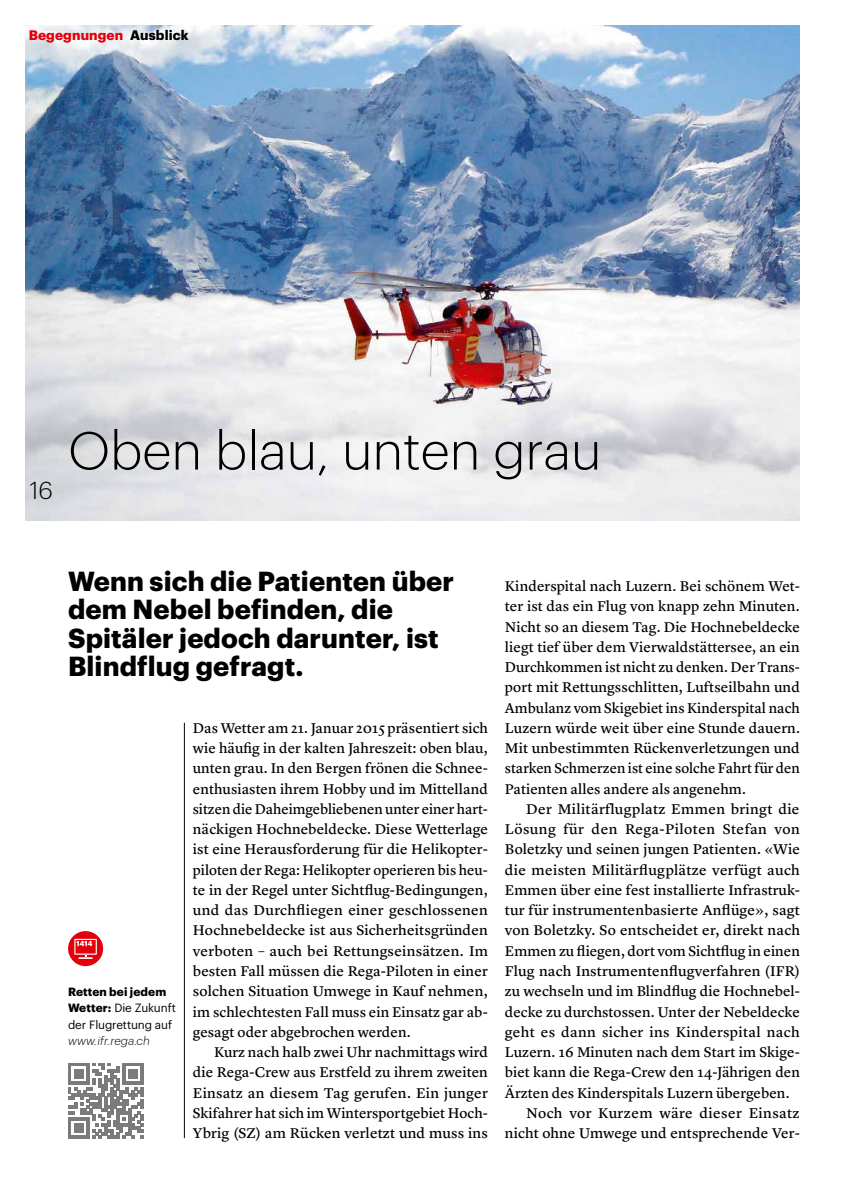
<style>
.page{position:relative;width:851px;height:1191px;background:#fff}
.page>*{position:absolute;margin:0;border:0;box-sizing:border-box;transform-origin:0 0}
.t1{font:300 52.5px "Graphik";color:#000}
.t2{font:700 27px/28.3px "Graphik";letter-spacing:.005em;color:#000}
.t3{font:300 24px "Graphik";color:#000}
.t4{font:14.7px/20.2px "Lyon Text Regular No.2";letter-spacing:.005em;color:#000;text-align:justify}
.t5{font:700 13.5px "Graphik";letter-spacing:.01em;color:#e3000b}
.t6{font:11.7px/16.2px "Graphik";letter-spacing:-.01em;color:#000}
.s1{color:#000}
.s2{font-weight:700}
.s3{font-weight:300;font-style:italic}
</style>
<div class="page">
<hr style="left:184px;top:723px;width:1px;height:415px;background:#000">
<img style="left:26px;top:26px;width:773px;height:494px">
<div style="left:68px;top:931px;width:35px;height:35px;background:#e3000b;border-radius:50%"></div>
<svg style="left:76px;top:941px;width:16px;height:5px"></svg>
<div style="left:74px;top:938px;width:23px;height:16px;border:1px solid #fff"></div>
<svg style="left:78px;top:955px;width:15px;height:4px"></svg>
<svg style="left:68px;top:1063px;width:75px;height:75px"></svg>
<p class="t5" style="left:29px;top:24px;width:161px">Begegnungen <span class="s1">Ausblick</span></p>
<h3 class="t3" style="left:30px;top:473px;width:25px">16</h3>
<h2 class="t1" style="left:68px;top:412px;width:534px">Oben blau, unten grau</h2>
<p class="t2" style="left:68px;top:564px;width:387px">Wenn sich die Patienten über dem Nebel befinden, die<br>Spitäler jedoch darunter, ist<br>Blindflug gefragt.</p>
<p class="t6" style="left:68px;top:983px;width:109px"><span class="s2">Retten bei jedem<br>Wetter:</span> Die Zukunft der Flugrettung auf <span class="s3">www.ifr.rega.ch</span></p>
<p class="t4" style="left:193px;top:716px;width:296px">Das Wetter am 21. Januar 2015 präsentiert sich wie häufig in der kalten Jahreszeit: oben blau, unten grau. In den Bergen frönen die Schnee&shy;enthusiasten ihrem Hobby und im Mittelland sitzen die Daheimgebliebenen unter einer hart&shy;näckigen Hochnebeldecke. Diese Wetterlage ist eine Herausforderung für die Helikopter&shy;piloten der Rega: Helikopter operieren bis heu&shy;te in der Regel unter Sichtflug-Bedingungen, und das Durchfliegen einer geschlossenen Hochnebeldecke ist aus Sicherheitsgründen verboten – auch bei Rettungseinsätzen. Im besten Fall müssen die Rega-Piloten in einer solchen Situation Umwege in Kauf nehmen, im schlechtesten Fall muss ein Einsatz gar ab&shy;gesagt oder abgebrochen werden.</p>
<p class="t4" style="left:193px;top:1040px;width:296px;text-indent:21px">Kurz nach halb zwei Uhr nachmittags wird die Rega-Crew aus Erstfeld zu ihrem zweiten Einsatz an diesem Tag gerufen. Ein junger Skifahrer hat sich im Wintersportgebiet Hoch-Ybrig (SZ) am Rücken verletzt und muss ins</p>
<p class="t4" style="left:505px;top:575px;width:296px">Kinderspital nach Luzern. Bei schönem Wet&shy;ter ist das ein Flug von knapp zehn Minuten.<br>Nicht so an diesem Tag. Die Hochnebeldecke liegt tief über dem Vierwaldstättersee, an ein Durchkommen ist nicht zu denken. Der Trans&shy;port mit Rettungsschlitten, Luftseilbahn und Ambulanz vom Skigebiet ins Kinderspital nach Luzern würde weit über eine Stunde dauern.<br>Mit unbestimmten Rückenverletzungen und starken Schmerzen ist eine solche Fahrt für den Patienten alles andere als angenehm.</p>
<p class="t4" style="left:505px;top:797px;width:296px;text-indent:21px">Der Militärflugplatz Emmen bringt die Lösung für den Rega-Piloten Stefan von Boletzky und seinen jungen Patienten. «Wie die meisten Militärflugplätze verfügt auch Emmen über eine fest installierte Infrastruk&shy;tur für instrumentenbasierte Anflüge», sagt von Boletzky. So entscheidet er, direkt nach Emmen zu fliegen, dort vom Sichtflug in einen Flug nach Instrumentenflugverfahren (IFR) zu wechseln und im Blindflug die Hochnebel&shy;decke zu durchstossen. Unter der Nebeldecke geht es dann sicher ins Kinderspital nach Luzern. 16 Minuten nach dem Start im Skige&shy;biet kann die Rega-Crew den 14-Jährigen den Ärzten des Kinderspitals Luzern übergeben.</p>
<p class="t4" style="left:505px;top:1101px;width:296px;text-align:right">Noch vor Kurzem wäre dieser Einsatz nicht ohne Umwege und entsprechende Ver-</p>
</div>
